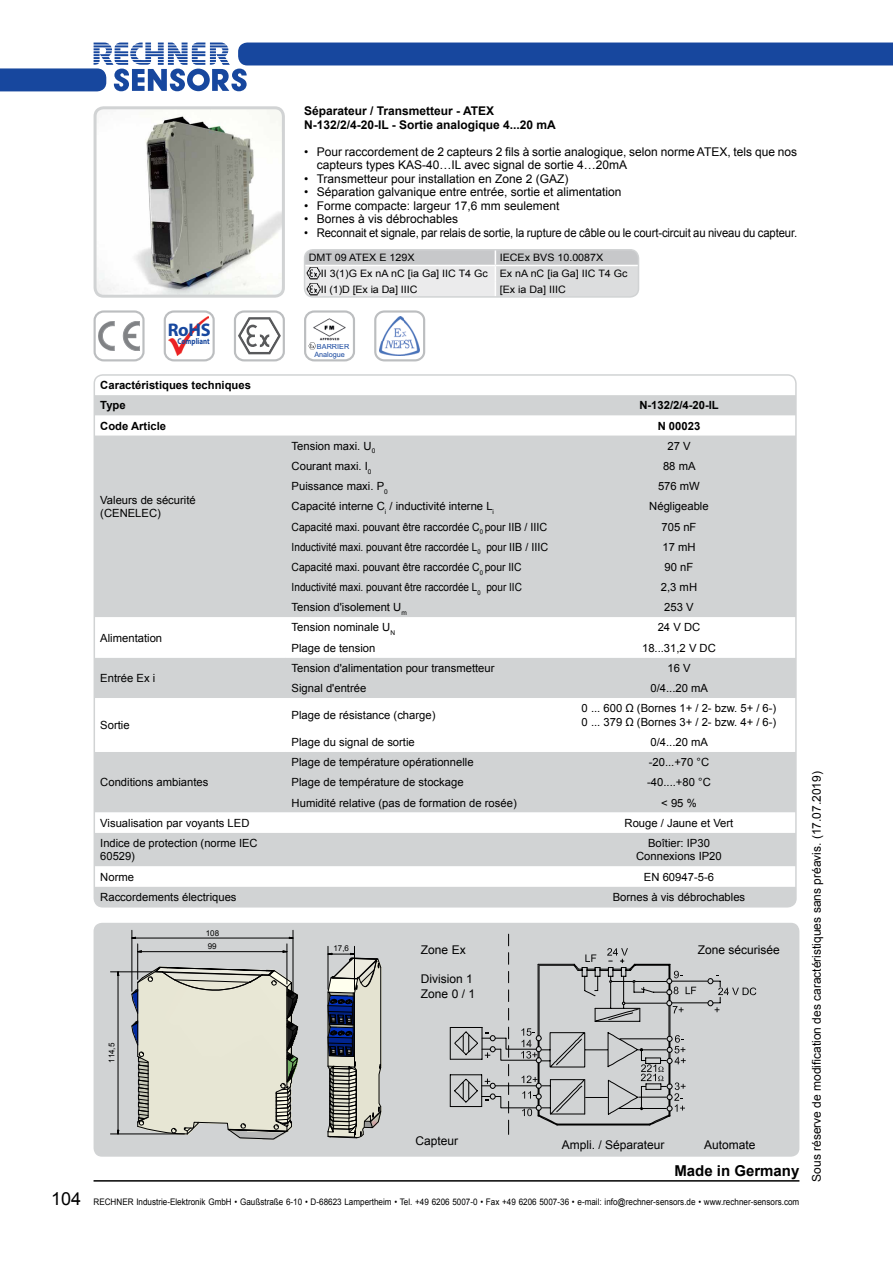
<style>
.page{position:relative;width:893px;height:1263px;background:#fff}
.page>*{position:absolute;margin:0;border:0;box-sizing:border-box;transform-origin:0 0}
.t1{font:700 18.3px "Myriad Pro";color:#17479e}
.t2{font:700 15px "Arial";color:#000}
.t3{font:12px/13.5px "Arial";color:#000}
.t4{font:12px "Arial";color:#000;scale:.94 1}
.t5{font:700 12px/13.5px "Arial";color:#000}
.t6{font:11.25px/13.5px "Arial";color:#000}
.t7{font:11.25px "Arial";color:#000;scale:.89 1}
.t8{font:11.25px "Arial";color:#000;scale:.92 1}
.t9{font:700 11.25px/20.2px "Arial";color:#000}
.t10{font:10.2px/15.8px "Arial";color:#000;scale:1.05 1}
.t11{font:9px "Arial";color:#000;scale:.9 1}
.t12{font:700 8.4px "Myriad Pro";color:#17479e;scale:.82 1}
.t13{font:7.95px "Arial";letter-spacing:.02em;color:#000}
.t14{font:7.2px/7.4px "Arial";color:#17479e;text-align:center}
.s1{font-size:18px}
</style>
<div class="page">
<hr style="left:94px;top:1180px;width:705px;height:1px;background:#000">
<svg style="left:0;top:43px;width:893px;height:48px"></svg>
<img style="left:98px;top:110px;width:183px;height:184px">
<div style="left:94px;top:106px;width:191px;height:192px;border:3px solid #d1d3d4;border-radius:9px"></div>
<div style="left:94px;top:923px;width:705px;height:234px;background:#d1d3d4;border-radius:9px"></div>
<svg style="left:131px;top:966px;width:167px;height:173px;background:#cecec0"></svg>
<img style="left:314px;top:946px;width:72px;height:211px">
<svg style="left:282px;top:950px;width:5px;height:3px"></svg>
<hr style="left:141px;top:951px;width:142px;height:1px;background:#000">
<hr style="left:137px;top:944px;width:1px;height:35px;background:#000">
<hr style="left:287px;top:944px;width:1px;height:40px;background:#000">
<svg style="left:325px;top:953px;width:56px;height:185px;background:#9a9c9a"></svg>
<hr style="left:328px;top:946px;width:1px;height:43px;background:#000">
<hr style="left:354px;top:946px;width:1px;height:44px;background:#000">
<hr style="left:118px;top:975px;width:1px;height:155px;background:#000">
<hr style="left:110px;top:971px;width:42px;height:1px;background:#000">
<hr style="left:110px;top:1134px;width:74px;height:1px;background:#000">
<hr style="left:136px;top:938px;width:153px;height:1px;background:#000">
<hr style="left:132px;top:930px;width:1px;height:61px;background:#000">
<hr style="left:293px;top:930px;width:1px;height:66px;background:#000">
<div style="left:94px;top:310px;width:51px;height:51px;border:2px solid #bcbec0;border-radius:9px"></div>
<svg style="left:98px;top:321px;width:42px;height:30px"></svg>
<div style="left:164px;top:310px;width:51px;height:51px;border:2px solid #bcbec0;border-radius:9px"></div>
<img style="left:168px;top:316px;width:40px;height:40px">
<div style="left:234px;top:310px;width:51px;height:51px;border:2px solid #bcbec0;border-radius:9px"></div>
<svg style="left:238px;top:317px;width:43px;height:37px"></svg>
<svg style="left:305px;top:250px;width:333px;height:45px;background:#dbdcdd"></svg>
<hr style="left:305px;top:265px;width:190px;height:1px;background:#fff">
<hr style="left:495px;top:265px;width:143px;height:1px;background:#fff">
<div style="left:304px;top:249px;width:335px;height:49px;border:2px solid #d1d3d4;border-radius:9px"></div>
<img style="left:305px;top:267px;width:15px;height:13px">
<img style="left:305px;top:283px;width:15px;height:13px">
<svg style="left:450px;top:933px;width:306px;height:202px"></svg>
<div style="left:304px;top:310px;width:51px;height:51px;border:2px solid #bcbec0;border-radius:9px"></div>
<img style="left:311px;top:318px;width:35px;height:25px">
<svg style="left:308px;top:343px;width:8px;height:6px"></svg>
<svg style="left:374px;top:310px;width:51px;height:51px"></svg>
<img style="left:380px;top:317px;width:40px;height:38px">
<svg style="left:94px;top:395px;width:702px;height:512px;background:#d5d6d7"></svg>
<svg style="left:97px;top:617px;width:697px;height:20px"></svg>
<svg style="left:97px;top:637px;width:697px;height:249px;fill:#d1d3d4"></svg>
<p class="t5" style="left:304px;top:104px;width:253px">Séparateur / Transmetteur - ATEX<br>N-132/2/4-20-IL - Sortie analogique 4...20 mA</p>
<p class="t3" style="left:317px;top:145px;width:482px;text-indent:-13px">• Pour raccordement de 2 capteurs 2 fils à sortie analogique, selon norme ATEX, tels que nos capteurs types KAS-40…IL avec signal de sortie 4…20mA</p>
<p class="t3" style="left:304px;top:172px;width:266px">• Transmetteur pour installation en Zone 2 (GAZ)</p>
<p class="t3" style="left:304px;top:185px;width:319px">• Séparation galvanique entre entrée, sortie et alimentation</p>
<p class="t3" style="left:304px;top:199px;width:257px">• Forme compacte: largeur 17,6 mm seulement</p>
<p class="t3" style="left:304px;top:212px;width:156px">• Bornes à vis débrochables</p>
<p class="t4" style="left:304px;top:224px;width:526px">• Reconnait et signale, par relais de sortie, la rupture de câble ou le court-circuit au niveau du capteur.</p>
<h1 class="t1" style="left:168px;top:318px;width:44px">RoHS</h1>
<p class="t12" style="left:178px;top:335px;width:41px">Compliant</p>
<p class="t9" style="left:100px;top:375px;width:152px">Caractéristiques techniques<br>Type</p>
<p class="t10" style="left:321px;top:250px;width:294px;text-indent:179px">IECEx BVS 10.0087X<br>II 3(1)G Ex nA nC [ia Ga] IIC T4 Gc Ex nA nC [ia Ga] IIC T4 Gc<br>II (1)D [Ex ia Da] IIIC</p>
<p class="t10" style="left:309px;top:250px;width:102px">DMT 09 ATEX E 129X</p>
<p class="t10" style="left:500px;top:281px;width:64px">[Ex ia Da] IIIC</p>
<p class="t14" style="left:314px;top:343px;width:36px">BARRIER<br>Analogue</p>
<p class="t9" style="left:639px;top:396px;width:81px">N-132/2/4-20-IL</p>
<p class="t9" style="left:100px;top:416px;width:67px">Code Article</p>
<p class="t9" style="left:658px;top:416px;width:44px">N 00023</p>
<p class="t6" style="left:100px;top:493px;width:97px">Valeurs de sécurité (CENELEC)</p>
<p class="t6" style="left:100px;top:631px;width:63px">Alimentation</p>
<p class="t6" style="left:100px;top:671px;width:57px">Entrée Ex i</p>
<p class="t6" style="left:100px;top:718px;width:31px">Sortie</p>
<p class="t6" style="left:100px;top:776px;width:110px">Conditions ambiantes</p>
<p class="t6" style="left:292px;top:439px;width:85px">Tension maxi. U<sub>0</sub></p>
<p class="t6" style="left:667px;top:439px;width:25px">27 V</p>
<p class="t6" style="left:292px;top:459px;width:81px">Courant maxi. I<sub>0</sub></p>
<p class="t6" style="left:663px;top:459px;width:34px">88 mA</p>
<p class="t6" style="left:292px;top:479px;width:98px">Puissance maxi. P<sub>0</sub></p>
<p class="t6" style="left:658px;top:479px;width:43px">576 mW</p>
<p class="t6" style="left:292px;top:500px;width:204px">Capacité interne C<sub>i</sub> / inductivité interne L<sub>i</sub></p>
<p class="t6" style="left:649px;top:500px;width:61px">Négligeable</p>
<p class="t8" style="left:292px;top:519px;width:280px">Capacité maxi. pouvant être raccordée C<sub>0</sub> pour IIB / IIIC</p>
<p class="t6" style="left:661px;top:520px;width:37px">705 nF</p>
<p class="t7" style="left:292px;top:539px;width:290px">Inductivité maxi. pouvant être raccordée L<sub>0</sub> pour IIB / IIIC</p>
<p class="t6" style="left:662px;top:540px;width:35px">17 mH</p>
<p class="t8" style="left:292px;top:560px;width:251px">Capacité maxi. pouvant être raccordée C<sub>0</sub> pour IIC</p>
<p class="t6" style="left:665px;top:560px;width:30px">90 nF</p>
<p class="t7" style="left:292px;top:580px;width:260px">Inductivité maxi. pouvant être raccordée L<sub>0</sub> pour IIC</p>
<p class="t6" style="left:661px;top:580px;width:38px">2,3 mH</p>
<p class="t6" style="left:292px;top:601px;width:117px">Tension d'isolement U<sub>m</sub></p>
<p class="t6" style="left:664px;top:601px;width:31px">253 V</p>
<p class="t6" style="left:292px;top:621px;width:105px">Tension nominale U<sub>N</sub></p>
<p class="t6" style="left:658px;top:621px;width:44px">24 V DC</p>
<p class="t6" style="left:292px;top:641px;width:85px">Plage de tension</p>
<p class="t6" style="left:642px;top:641px;width:75px">18...31,2 V DC</p>
<p class="t6" style="left:292px;top:661px;width:204px">Tension d'alimentation pour transmetteur</p>
<p class="t6" style="left:667px;top:661px;width:25px">16 V</p>
<p class="t6" style="left:292px;top:681px;width:76px">Signal d'entrée</p>
<p class="t6" style="left:650px;top:681px;width:59px">0/4...20 mA</p>
<p class="t6" style="left:292px;top:708px;width:145px">Plage de résistance (charge)</p>
<p class="t6" style="left:582px;top:702px;width:196px">0 ... 600 Ω (Bornes 1+ / 2- bzw. 5+ / 6-)<br>0 ... 379 Ω (Bornes 3+ / 2- bzw. 4+ / 6-)</p>
<p class="t6" style="left:292px;top:735px;width:125px">Plage du signal de sortie</p>
<p class="t6" style="left:650px;top:735px;width:59px">0/4...20 mA</p>
<p class="t6" style="left:292px;top:755px;width:183px">Plage de température opérationnelle</p>
<p class="t6" style="left:649px;top:755px;width:62px">-20...+70 °C</p>
<p class="t6" style="left:292px;top:776px;width:173px">Plage de température de stockage</p>
<p class="t6" style="left:647px;top:776px;width:65px">-40....+80 °C</p>
<p class="t6" style="left:292px;top:796px;width:227px">Humidité relative (pas de formation de rosée)</p>
<p class="t6" style="left:661px;top:796px;width:37px">&lt; 95 %</p>
<p class="t6" style="left:100px;top:816px;width:151px">Visualisation par voyants LED</p>
<p class="t6" style="left:625px;top:816px;width:110px">Rouge / Jaune et Vert</p>
<p class="t6" style="left:100px;top:836px;width:159px">Indice de protection (norme IEC<br>60529)</p>
<p class="t6" style="left:636px;top:836px;width:87px;text-align:center">Boîtier: IP30<br>Connexions IP20</p>
<p class="t6" style="left:100px;top:870px;width:35px">Norme</p>
<p class="t6" style="left:644px;top:870px;width:72px">EN 60947-5-6</p>
<p class="t6" style="left:100px;top:890px;width:138px">Raccordements électriques</p>
<p class="t6" style="left:613px;top:890px;width:134px">Bornes à vis débrochables</p>
<p class="t13" style="left:107px;top:1063px;width:22px;rotate:-90deg">114 5,</p>
<p class="t13" style="left:206px;top:928px;width:15px">108</p>
<p class="t13" style="left:208px;top:941px;width:11px">99</p>
<p class="t13" style="left:333px;top:943px;width:17px">17,6</p>
<p class="t3" style="left:421px;top:943px;width:46px">Zone Ex</p>
<p class="t3" style="left:421px;top:972px;width:56px;line-height:14.4px">Division 1<br>Zone 0 / 1</p>
<p class="t3" style="left:698px;top:943px;width:84px">Zone sécurisée</p>
<p class="t3" style="left:416px;top:1134px;width:44px">Capteur</p>
<p class="t3" style="left:704px;top:1138px;width:53px">Automate</p>
<p class="t3" style="left:562px;top:1138px;width:104px">Ampli. / Séparateur</p>
<h2 class="t2" style="left:674px;top:1161px;width:127px">Made in Germany</h2>
<p class="t11" style="left:51px;top:1196px;width:833px"><span class="s1">104</span> RECHNER Industrie-Elektronik GmbH • Gaußstraße 6-10 • D-68623 Lampertheim • Tel. +49 6206 5007-0 • Fax +49 6206 5007-36 • e-mail: info@rechner-sensors.de • www.rechner-sensors.com</p>
<p class="t3" style="left:810px;top:1181px;width:412px;rotate:-90deg">Sous réserve de modification des caractéristiques sans préavis. (17.07.2019)</p>
</div>
